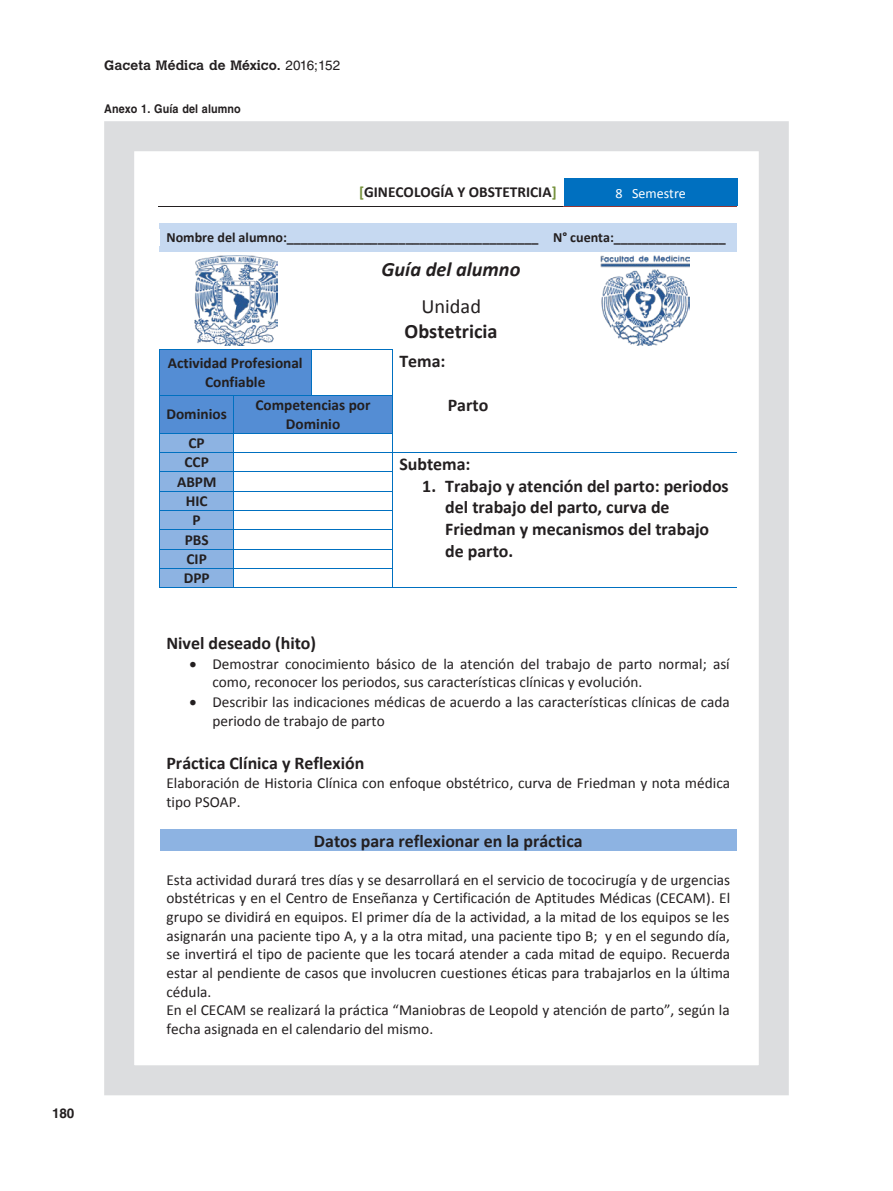
<style>
.page{position:relative;width:893px;height:1191px;background:#fff}
.page>*{position:absolute;margin:0;border:0;box-sizing:border-box;transform-origin:0 0}
.t1{font:italic 700 20.4px "Calibri";color:#231f20}
.t2{font:700 20.4px "Calibri";color:#231f20}
.t3{font:20.4px "Calibri";color:#231f20}
.t4{font:700 17.85px/21.8px "Calibri";color:#231f20}
.t5{font:15.3px/18.8px "Calibri";color:#231f20}
.t6{font:700 15.3px/19.4px "Calibri";color:#231f20;text-align:center}
.t7{font:700 14.1px "Calibri";color:#231f20}
.t8{font:14.1px "Calibri";color:#fff}
.t9{font:700 13.5px "Calvert MT Std";letter-spacing:.005em;color:#231f20}
.t10{font:700 13.5px "Helvetica LT Std";color:#231f20}
.t11{font:700 12px "Helvetica LT Std";letter-spacing:.005em;color:#231f20;scale:.9 1}
.s1{font-family:"Helvetica LT Std";font-weight:400}
.s2{color:#76923c}
</style>
<div class="page">
<div style="left:564px;top:178px;width:173px;height:6px;background:#0070c0"></div>
<div style="left:564px;top:184px;width:7px;height:18px;background:#0070c0"></div>
<div style="left:730px;top:184px;width:7px;height:18px;background:#0070c0"></div>
<div style="left:571px;top:184px;width:159px;height:18px;background:#0070c0"></div>
<hr style="left:158px;top:206px;width:406px;height:1px;background:#231f20">
<hr style="left:564px;top:202px;width:173px;height:4px;background:#0070c0">
<hr style="left:564px;top:206px;width:173px;height:1px;background:#943634">
<div style="left:160px;top:224px;width:386px;height:5px;background:#c6d9f1"></div>
<div style="left:160px;top:229px;width:6px;height:17px;background:#c6d9f1"></div>
<div style="left:539px;top:229px;width:7px;height:17px;background:#c6d9f1"></div>
<div style="left:160px;top:246px;width:386px;height:5px;background:#c6d9f1"></div>
<div style="left:166px;top:229px;width:373px;height:17px;background:#c6d9f1"></div>
<div style="left:546px;top:224px;width:191px;height:5px;background:#c6d9f1"></div>
<div style="left:546px;top:229px;width:7px;height:17px;background:#c6d9f1"></div>
<div style="left:730px;top:229px;width:7px;height:17px;background:#c6d9f1"></div>
<div style="left:546px;top:246px;width:191px;height:5px;background:#c6d9f1"></div>
<div style="left:553px;top:229px;width:177px;height:17px;background:#c6d9f1"></div>
<hr style="left:160px;top:350px;width:151px;height:4px;background:#548dd4">
<div style="left:160px;top:354px;width:6px;height:37px;background:#548dd4"></div>
<div style="left:304px;top:354px;width:7px;height:37px;background:#548dd4"></div>
<hr style="left:160px;top:391px;width:151px;height:4px;background:#548dd4">
<div style="left:166px;top:354px;width:138px;height:18px;background:#548dd4"></div>
<div style="left:166px;top:372px;width:138px;height:19px;background:#548dd4"></div>
<hr style="left:160px;top:350px;width:151px;height:1px;background:#0070c0">
<hr style="left:312px;top:350px;width:80px;height:1px;background:#0070c0">
<hr style="left:159px;top:350px;width:1px;height:45px;background:#0070c0">
<hr style="left:311px;top:350px;width:1px;height:45px;background:#0070c0">
<hr style="left:392px;top:350px;width:1px;height:45px;background:#0070c0">
<div style="left:160px;top:395px;width:73px;height:10px;background:#548dd4"></div>
<div style="left:160px;top:405px;width:6px;height:18px;background:#548dd4"></div>
<div style="left:227px;top:405px;width:6px;height:18px;background:#548dd4"></div>
<div style="left:160px;top:423px;width:73px;height:10px;background:#548dd4"></div>
<div style="left:166px;top:405px;width:61px;height:18px;background:#548dd4"></div>
<div style="left:234px;top:395px;width:7px;height:38px;background:#548dd4"></div>
<div style="left:386px;top:395px;width:6px;height:38px;background:#548dd4"></div>
<div style="left:241px;top:395px;width:145px;height:19px;background:#548dd4"></div>
<div style="left:241px;top:414px;width:145px;height:19px;background:#548dd4"></div>
<hr style="left:160px;top:395px;width:73px;height:1px;background:#0070c0">
<hr style="left:234px;top:395px;width:77px;height:1px;background:#0070c0">
<hr style="left:311px;top:395px;width:81px;height:1px;background:#0070c0">
<hr style="left:159px;top:395px;width:1px;height:38px;background:#0070c0">
<hr style="left:233px;top:395px;width:1px;height:38px;background:#0070c0">
<hr style="left:392px;top:395px;width:1px;height:38px;background:#0070c0">
<div style="left:160px;top:433px;width:6px;height:19px;background:#8db3e2"></div>
<div style="left:227px;top:433px;width:6px;height:19px;background:#8db3e2"></div>
<div style="left:166px;top:433px;width:61px;height:19px;background:#8db3e2"></div>
<hr style="left:160px;top:433px;width:73px;height:1px;background:#0070c0">
<hr style="left:234px;top:433px;width:158px;height:1px;background:#0070c0">
<div style="left:160px;top:453px;width:6px;height:18px;background:#8db3e2"></div>
<div style="left:227px;top:453px;width:6px;height:18px;background:#8db3e2"></div>
<div style="left:166px;top:453px;width:61px;height:18px;background:#8db3e2"></div>
<hr style="left:160px;top:452px;width:73px;height:1px;background:#0070c0">
<hr style="left:234px;top:452px;width:158px;height:1px;background:#0070c0">
<hr style="left:393px;top:452px;width:344px;height:1px;background:#0070c0">
<div style="left:160px;top:472px;width:6px;height:19px;background:#8db3e2"></div>
<div style="left:227px;top:472px;width:6px;height:19px;background:#8db3e2"></div>
<div style="left:166px;top:472px;width:61px;height:19px;background:#8db3e2"></div>
<hr style="left:160px;top:471px;width:73px;height:1px;background:#0070c0">
<hr style="left:234px;top:471px;width:158px;height:1px;background:#0070c0">
<div style="left:160px;top:491px;width:6px;height:19px;background:#8db3e2"></div>
<div style="left:227px;top:491px;width:6px;height:19px;background:#8db3e2"></div>
<div style="left:166px;top:491px;width:61px;height:19px;background:#8db3e2"></div>
<hr style="left:160px;top:491px;width:73px;height:1px;background:#0070c0">
<hr style="left:234px;top:491px;width:158px;height:1px;background:#0070c0">
<div style="left:160px;top:510px;width:6px;height:19px;background:#8db3e2"></div>
<div style="left:227px;top:510px;width:6px;height:19px;background:#8db3e2"></div>
<div style="left:166px;top:510px;width:61px;height:19px;background:#8db3e2"></div>
<hr style="left:160px;top:510px;width:73px;height:1px;background:#0070c0">
<hr style="left:234px;top:510px;width:158px;height:1px;background:#0070c0">
<div style="left:160px;top:530px;width:6px;height:19px;background:#8db3e2"></div>
<div style="left:227px;top:530px;width:6px;height:19px;background:#8db3e2"></div>
<div style="left:166px;top:530px;width:61px;height:19px;background:#8db3e2"></div>
<hr style="left:160px;top:529px;width:73px;height:1px;background:#0070c0">
<hr style="left:234px;top:529px;width:158px;height:1px;background:#0070c0">
<div style="left:160px;top:549px;width:6px;height:19px;background:#8db3e2"></div>
<div style="left:227px;top:549px;width:6px;height:19px;background:#8db3e2"></div>
<div style="left:166px;top:549px;width:61px;height:19px;background:#8db3e2"></div>
<hr style="left:160px;top:549px;width:73px;height:1px;background:#0070c0">
<hr style="left:234px;top:549px;width:158px;height:1px;background:#0070c0">
<div style="left:160px;top:568px;width:6px;height:19px;background:#8db3e2"></div>
<div style="left:227px;top:568px;width:6px;height:19px;background:#8db3e2"></div>
<div style="left:166px;top:568px;width:61px;height:19px;background:#8db3e2"></div>
<hr style="left:160px;top:568px;width:73px;height:1px;background:#0070c0">
<hr style="left:234px;top:568px;width:158px;height:1px;background:#0070c0">
<svg style="left:159px;top:433px;width:1px;height:155px"></svg>
<hr style="left:160px;top:587px;width:73px;height:1px;background:#0070c0">
<svg style="left:233px;top:433px;width:1px;height:155px"></svg>
<hr style="left:234px;top:587px;width:158px;height:1px;background:#0070c0">
<svg style="left:392px;top:433px;width:1px;height:155px"></svg>
<hr style="left:393px;top:587px;width:344px;height:1px;background:#0070c0">
<div style="left:160px;top:829px;width:6px;height:22px;background:#8db3e2"></div>
<div style="left:730px;top:829px;width:7px;height:22px;background:#8db3e2"></div>
<div style="left:166px;top:829px;width:564px;height:22px;background:#8db3e2"></div>
<img style="left:195px;top:255px;width:83px;height:90px">
<img style="left:600px;top:255px;width:90px;height:90px">
<div style="left:104px;top:121px;width:685px;height:974px;border:30px solid #dcdddf"></div>
<p class="t10" style="left:52px;top:1104px;width:24px">180</p>
<p class="t9" style="left:104px;top:56px;width:238px">Gaceta Médica de México. <span class="s1">2016;152</span></p>
<p class="t11" style="left:104px;top:101px;width:153px">Anexo 1. Guía del alumno</p>
<p class="t6" style="left:359px;top:183px;width:199px"><span class="s2">[</span>GINECOLOGÍA Y OBSTETRICIA<span class="s2">]</span></p>
<p class="t8" style="left:615px;top:184px;width:72px">8 Semestre</p>
<p class="t7" style="left:166px;top:228px;width:561px">Nombre del alumno:____________________________________ N° cuenta:________________</p>
<h1 class="t1" style="left:382px;top:256px;width:140px">Guía del alumno</h1>
<h1 class="t3" style="left:421px;top:293px;width:61px">Unidad</h1>
<h1 class="t2" style="left:405px;top:318px;width:95px">Obstetricia</h1>
<p class="t6" style="left:168px;top:354px;width:137px;line-height:18.6px">Actividad Profesional<br>Confiable</p>
<p class="t4" style="left:399px;top:350px;width:48px">Tema:</p>
<p class="t4" style="left:448px;top:394px;width:42px">Parto</p>
<p class="t6" style="left:166px;top:404px;width:62px">Dominios</p>
<p class="t6" style="left:255px;top:395px;width:117px;line-height:18.6px">Competencias por<br>Dominio</p>
<p class="t6" style="left:184px;top:433px;width:26px;text-align:left">CP<br>CCP</p>
<p class="t4" style="left:399px;top:453px;width:73px">Subtema:</p>
<p class="t4" style="left:445px;top:475px;width:285px;text-indent:-23px">1. Trabajo y atención del parto: periodos del trabajo del parto, curva de<br>Friedman y mecanismos del trabajo de parto.</p>
<p class="t6" style="left:177px;top:472px;width:41px">ABPM<br>HIC<br>P<br>PBS<br>CIP<br>DPP</p>
<p class="t4" style="left:166px;top:632px;width:151px">Nivel deseado (hito)</p>
<p class="t5" style="left:212px;top:654px;width:519px;text-indent:-23px">• Demostrar conocimiento básico de la atención del trabajo de parto normal; así como, reconocer los periodos, sus características clínicas y evolución.</p>
<p class="t5" style="left:212px;top:692px;width:519px;text-indent:-23px">• Describir las indicaciones médicas de acuerdo a las características clínicas de cada periodo de trabajo de parto</p>
<p class="t4" style="left:166px;top:752px;width:199px">Práctica Clínica y Reflexión</p>
<p class="t5" style="left:166px;top:773px;width:565px">Elaboración de Historia Clínica con enfoque obstétrico, curva de Friedman y nota médica tipo PSOAP.</p>
<p class="t4" style="left:314px;top:829px;width:270px">Datos para reflexionar en la práctica</p>
<p class="t5" style="left:166px;top:870px;width:565px">Esta actividad durará tres días y se desarrollará en el servicio de tococirugía y de urgencias obstétricas y en el Centro de Enseñanza y Certificación de Aptitudes Médicas (CECAM). El grupo se dividirá en equipos. El primer día de la actividad, a la mitad de los equipos se les asignarán una paciente tipo A, y a la otra mitad, una paciente tipo B; y en el segundo día, se invertirá el tipo de paciente que les tocará atender a cada mitad de equipo. Recuerda estar al pendiente de casos que involucren cuestiones éticas para trabajarlos en la última cédula.<br>En el CECAM se realizará la práctica “Maniobras de Leopold y atención de parto”, según la fecha asignada en el calendario del mismo.</p>
</div>
